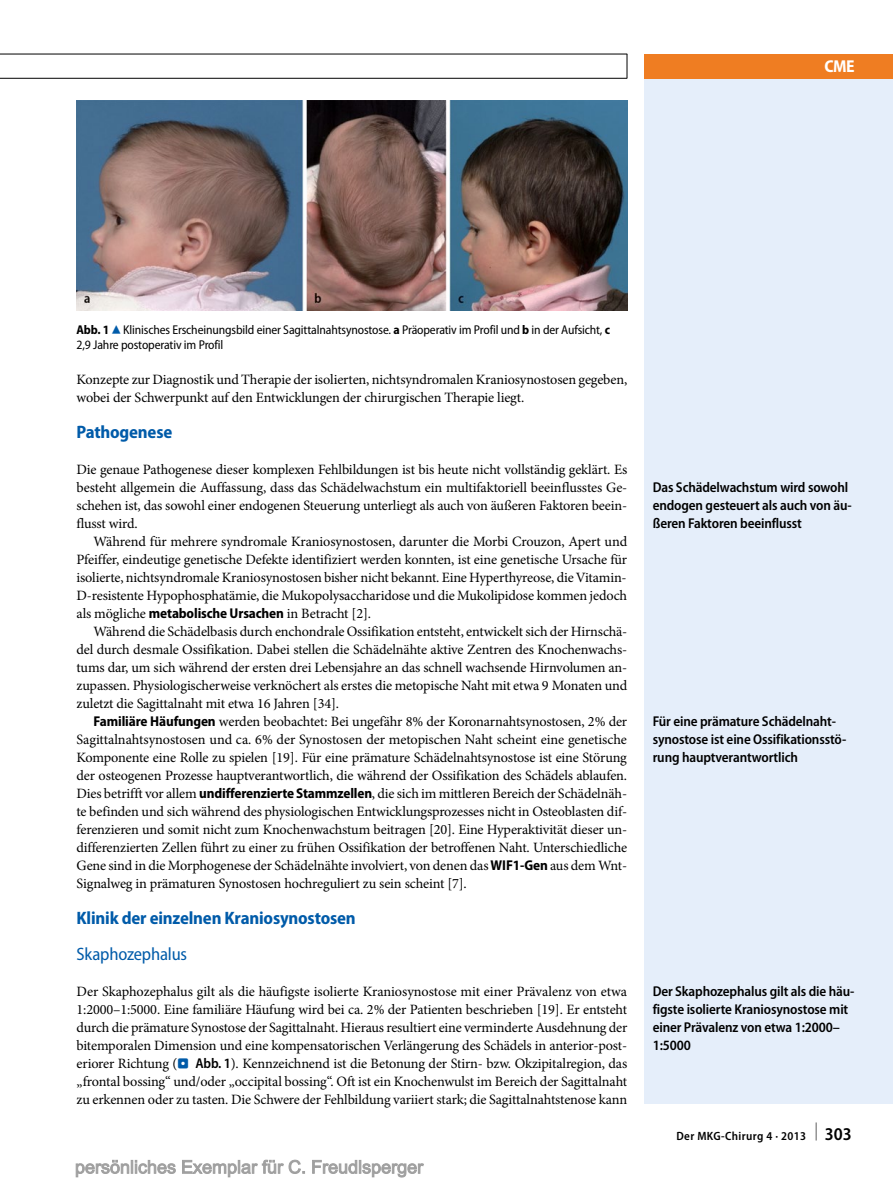
<style>
.page{position:relative;width:893px;height:1187px;background:#fff}
.page>*{position:absolute;margin:0;border:0;box-sizing:border-box;transform-origin:0 0}
.t1{font:700 semi-condensed 18px "Myriad Pro";letter-spacing:-.01em;color:#005ba9}
.t2{font:semi-condensed 18px "Myriad Pro";letter-spacing:-.01em;color:#005ba9}
.t3{font:700 semi-condensed 17.25px "Myriad Pro";color:#fff}
.t4{font:14.25px/18px "Minion Pro";letter-spacing:-.01em;color:#000;text-align:justify}
.t5{font:600 semi-condensed 14.25px/18px "Myriad Pro";letter-spacing:-.01em;color:#000}
.t6{font:semi-condensed 12.75px/15px "Myriad Pro";letter-spacing:-.01em;color:#000}
.t7{font:600 semi-condensed 12px "Myriad Pro";letter-spacing:.03em;color:#000}
.s1{font-weight:700}
.s2{font-family:"S Buttons";font-stretch:normal;font-size:14.25px;color:#005ba9}
.s3{font-family:"Myriad Pro";font-weight:700;font-stretch:semi-condensed}
.s4{font-family:"S Buttons";font-size:13.5px;color:#005ba9}
.s5{font-family:"Myriad Pro";font-weight:600;font-stretch:semi-condensed}
.s6{font-size:18px}
</style>
<div class="page">
<div style="left:644px;top:78px;width:249px;height:1025px;background:#e5eefa"></div>
<div style="left:644px;top:54px;width:249px;height:24px;background:#ef7d22"></div>
<hr style="left:0;top:54px;width:627px;height:1px;background:#000">
<hr style="left:0;top:78px;width:627px;height:1px;background:#000">
<svg style="left:627px;top:54px;width:1px;height:24px"></svg>
<img style="left:77px;top:101px;width:550px;height:209px">
<svg style="left:75px;top:1159px;width:349px;height:18px"></svg>
<p class="t3" style="left:824px;top:56px;width:32px">CME</p>
<p class="t6" style="left:77px;top:322px;width:535px"><span class="s1">Abb. 1</span><span class="s2">8</span>Klinisches Erscheinungsbild einer Sagittalnahtsynostose. <span class="s1">a</span> Präoperativ im Profil und <span class="s1">b</span> in der Aufsicht, <span class="s1">c<br></span>2,9 Jahre postoperativ im Profil</p>
<p class="t4" style="left:77px;top:370px;width:552px">Konzepte zur Diagnostik und Therapie der isolierten, nichtsyndromalen Kraniosynostosen gegeben, wobei der Schwerpunkt auf den Entwicklungen der chirurgischen Therapie liegt.</p>
<p class="t1" style="left:77px;top:421px;width:97px">Pathogenese</p>
<p class="t4" style="left:77px;top:460px;width:552px">Die genaue Pathogenese dieser komplexen Fehlbildungen ist bis heute nicht vollständig geklärt. Es besteht allgemein die Auffassung, dass das Schädelwachstum ein multifaktoriell beeinflusstes Ge&shy;schehen ist, das sowohl einer endogenen Steuerung unterliegt als auch von äußeren Faktoren beein&shy;flusst wird.</p>
<p class="t4" style="left:77px;top:532px;width:552px;text-indent:17px">Während für mehrere syndromale Kraniosynostosen, darunter die Morbi Crouzon, Apert und Pfeiffer, eindeutige genetische Defekte identifiziert werden konnten, ist eine genetische Ursache für isolierte, nichtsyndromale Kraniosynostosen bisher nicht bekannt. Eine Hyperthyreose, die Vitamin-D-resistente Hypophosphatämie, die Mukopolysaccharidose und die Mukolipidose kommen jedoch als mögliche <span class="s3">metabolische Ursachen</span> in Betracht [2].</p>
<p class="t4" style="left:77px;top:622px;width:552px;text-indent:17px">Während die Schädelbasis durch enchondrale Ossifikation entsteht, entwickelt sich der Hirnschä&shy;del durch desmale Ossifikation. Dabei stellen die Schädelnähte aktive Zentren des Knochenwachs&shy;tums dar, um sich während der ersten drei Lebensjahre an das schnell wachsende Hirnvolumen an&shy;zupassen. Physiologischerweise verknöchert als erstes die metopische Naht mit etwa 9 Monaten und zuletzt die Sagittalnaht mit etwa 16 Jahren [34].</p>
<p class="t4" style="left:77px;top:712px;width:552px;text-indent:17px"><span class="s3">Familiäre Häufungen</span> werden beobachtet: Bei ungefähr 8% der Koronarnahtsynostosen, 2% der Sagittalnahtsynostosen und ca. 6% der Synostosen der metopischen Naht scheint eine genetische Komponente eine Rolle zu spielen [19]. Für eine prämature Schädelnahtsynostose ist eine Störung der osteogenen Prozesse hauptverantwortlich, die während der Ossifikation des Schädels ablaufen.<br>Dies betrifft vor allem <span class="s3">undifferenzierte Stammzellen</span>, die sich im mittleren Bereich der Schädelnäh&shy;te befinden und sich während des physiologischen Entwicklungsprozesses nicht in Osteoblasten dif&shy;ferenzieren und somit nicht zum Knochenwachstum beitragen [20]. Eine Hyperaktivität dieser un&shy;differenzierten Zellen führt zu einer zu frühen Ossifikation der betroffenen Naht. Unterschiedliche Gene sind in die Morphogenese der Schädelnähte involviert, von denen das <span class="s3">WIF1-Gen</span> aus dem Wnt-Signalweg in prämaturen Synostosen hochreguliert zu sein scheint [7].</p>
<p class="t1" style="left:77px;top:907px;width:281px">Klinik der einzelnen Kraniosynostosen</p>
<p class="t2" style="left:77px;top:944px;width:112px">Skaphozephalus</p>
<p class="t4" style="left:77px;top:982px;width:552px">Der Skaphozephalus gilt als die häufigste isolierte Kraniosynostose mit einer Prävalenz von etwa 1:2000–1:5000. Eine familiäre Häufung wird bei ca. 2% der Patienten beschrieben [19]. Er entsteht durch die prämature Synostose der Sagittalnaht. Hieraus resultiert eine verminderte Ausdehnung der bitemporalen Dimension und eine kompensatorischen Verlängerung des Schädels in anterior-post&shy;eriorer Richtung (<span class="s4">.</span> <span class="s5">Abb. 1</span>). Kennzeichnend ist die Betonung der Stirn- bzw. Okzipitalregion, das „frontal bossing“ und/oder „occipital bossing“. Oft ist ein Knochenwulst im Bereich der Sagittalnaht zu erkennen oder zu tasten. Die Schwere der Fehlbildung variiert stark; die Sagittalnahtstenose kann</p>
<p class="t5" style="left:653px;top:478px;width:200px">Das Schädelwachstum wird sowohl endogen gesteuert als auch von äu&shy;ßeren Faktoren beeinflusst</p>
<p class="t5" style="left:653px;top:712px;width:195px">Für eine prämature Schädelnaht&shy;synostose ist eine Ossifikationsstö&shy;rung hauptverantwortlich</p>
<p class="t5" style="left:653px;top:982px;width:203px">Der Skaphozephalus gilt als die häu&shy;figste isolierte Kraniosynostose mit einer Prävalenz von etwa 1:2000–<br>1:5000</p>
<p class="t7" style="left:676px;top:1129px;width:177px">Der MKG-Chirurg 4 · 2013 <sup>|</sup> <span class="s6">303</span></p>
</div>
